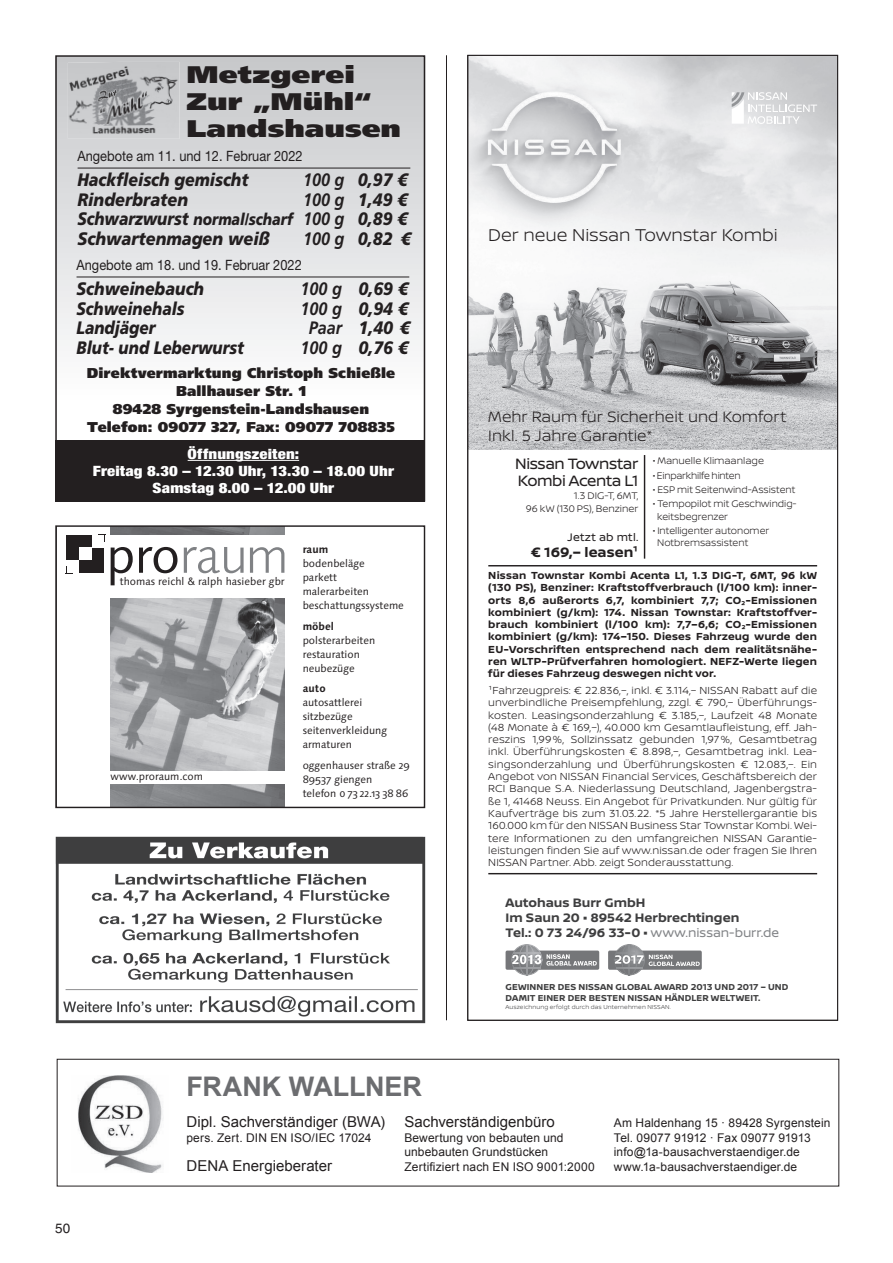
<style>
.page{position:relative;width:893px;height:1263px;background:#fff}
.page>*{position:absolute;margin:0;border:0;box-sizing:border-box;transform-origin:0 0}
.t1{font:700 27px "Arial";letter-spacing:-.005em;color:#6c6d70}
.t2{font:900 24px/27px "Frutiger LT Std";color:#231f20;scale:1.25 1}
.t3{font:300 18.15px "Nissan Brand";letter-spacing:-.005em;color:#231f20}
.t4{font:italic 900 18px/19.5px "Frutiger LT Std";color:#231f20;text-align:justify;scale:.9 1}
.t5{font:italic 900 18px "Frutiger LT Std";color:#231f20;scale:.85 1}
.t6{font:italic 900 18px "Frutiger LT Std";color:#231f20;scale:.88 1}
.t7{font:300 15.9px/18.9px "Nissan Brand";color:#231f20}
.t8{font:15.9px/17.4px "Nissan Brand";letter-spacing:-.03em;color:#231f20}
.t9{font:15px "Arial";letter-spacing:.005em;color:#231f20}
.t10{font:700 14.55px/17.4px "Nissan Brand";letter-spacing:.005em;color:#231f20}
.t11{font:900 14.25px/18px "Frutiger LT Std";letter-spacing:.01em;color:#231f20;text-align:center}
.t12{font:900 condensed 14.25px/17.1px "Helvetica Neue LT Std";letter-spacing:.01em;color:#fff;text-align:center;scale:1.18 1}
.t13{font:14.25px "Helvetica Neue LT Std";color:#231f20;scale:.9 1}
.t14{font:13.5px "Helvetica";color:#231f20}
.t15{font:13.05px/14.9px "Nissan Brand Bold OV ZOZEKB";color:#3e3e3f}
.t16{font:12px/14.4px "Arial";letter-spacing:.01em;color:#231f20}
.t17{font:11.55px "Nissan Brand";letter-spacing:.02em;color:#231f20}
.t18{font:300 10.8px/12.3px "Nissan Brand";letter-spacing:.005em;color:#231f20;text-align:justify}
.t19{font:700 10.8px/12.3px "Nissan Brand";letter-spacing:.015em;color:#231f20;text-align:justify}
.t20{font:10.65px/14px "Linotype Syntax Os F";color:#231f20}
.t21{font:10.65px/14px "Linotype Syntax";color:#231f20}
.t22{font:700 10.65px "Linotype Syntax Os F";color:#231f20}
.t23{font:300 10.2px/12.3px "Nissan Brand";letter-spacing:-.005em;color:#231f20}
.t24{font:300 10.2px "Nissan Brand";letter-spacing:-.025em;color:#231f20}
.t25{font:9.15px/10.8px "Nissan Brand Bold OV ZOZEKB";letter-spacing:.01em;color:#3e3e3f}
.t26{font:6.15px "Nissan Brand Light OV BPZEKB";letter-spacing:.02em;color:#3e3e3f}
.s1{font-weight:700}
.s2{font-size:16.5px}
.s3{font-family:"Linotype Syntax Os F"}
.s4{font-family:"Nissan Brand Regular OV APZEKB";color:#838588}
</style>
<div class="page">
<hr style="left:446px;top:55px;width:1px;height:965px;background:#231f20">
<div style="left:57px;top:1059px;width:782px;height:127px;border:1px solid #231f20"></div>
<img style="left:78px;top:1075px;width:85px;height:97px">
<svg style="left:65px;top:527px;width:220px;height:279px"></svg>
<div style="left:55px;top:525px;width:370px;height:283px;border:1px solid #231f20"></div>
<img style="left:55px;top:836px;width:371px;height:188px">
<svg style="left:58px;top:58px;width:364px;height:288px"></svg>
<div style="left:55px;top:55px;width:370px;height:447px;border:2px solid #231f20"></div>
<div style="left:55px;top:440px;width:370px;height:62px;background:#231f20"></div>
<hr style="left:188px;top:460px;width:111px;height:1px;background:#fff">
<hr style="left:78px;top:168px;width:332px;height:1px;background:#231f20">
<img style="left:68px;top:62px;width:112px;height:77px">
<hr style="left:77px;top:277px;width:332px;height:1px;background:#231f20">
<svg style="left:469px;top:57px;width:367px;height:919px"></svg>
<h2 class="t2" style="left:187px;top:61px;width:173px">Metzgerei<br>Zur „Mühl“<br>Landshausen</h2>
<h3 class="t13" style="left:77px;top:147px;width:252px">Angebote am 11. und 12. Februar 2022</h3>
<h3 class="t6" style="left:77px;top:169px;width:196px">Hackfleisch gemischt</h3>
<h3 class="t4" style="left:303px;top:170px;width:118px"><span class="s1">100 g</span> 0,97 €</h3>
<h3 class="t4" style="left:77px;top:190px;width:124px">Rinderbraten</h3>
<h3 class="t4" style="left:77px;top:190px;width:368px;text-indent:226px"><span class="s1">100 g</span> 1,49 € Schwarzwurst <span class="s2">normal/scharf</span> <span class="s1">100 g</span> 0,89 € Schwartenmagen weiß</h3>
<h3 class="t4" style="left:303px;top:229px;width:121px"><span class="s1">100 g</span> 0,82 €</h3>
<h3 class="t13" style="left:77px;top:256px;width:252px">Angebote am 18. und 19. Februar 2022</h3>
<h3 class="t6" style="left:77px;top:278px;width:147px">Schweinebauch</h3>
<h3 class="t4" style="left:301px;top:279px;width:121px"><span class="s1">100 g</span> 0,69 €</h3>
<h3 class="t5" style="left:77px;top:298px;width:128px">Schweinehals</h3>
<h3 class="t4" style="left:301px;top:299px;width:121px"><span class="s1">100 g</span> 0,94 €</h3>
<h3 class="t5" style="left:77px;top:317px;width:95px">Landjäger</h3>
<h3 class="t4" style="left:309px;top:318px;width:114px"><span class="s1">Paar</span> 1,40 €</h3>
<h3 class="t5" style="left:77px;top:337px;width:199px">Blut- und Leberwurst</h3>
<h3 class="t4" style="left:301px;top:338px;width:121px"><span class="s1">100 g</span> 0,76 €</h3>
<h3 class="t11" style="left:87px;top:364px;width:310px">Direktvermarktung Christoph Schießle<br>Ballhauser Str. 1<br>89428 Syrgenstein-Landshausen<br>Telefon: 09077 327, Fax: 09077 708835</h3>
<h3 class="t12" style="left:93px;top:445px;width:257px">Öffnungszeiten:<br>Freitag 8.30 – 12.30 Uhr, 13.30 – 18.00 Uhr<br>Samstag 8.00 – 12.00 Uhr</h3>
<p class="t21" style="left:120px;top:575px;width:166px">thomas reichl &amp; ralph hasieber gbr</p>
<p class="t21" style="left:111px;top:769px;width:94px">www.proraum.com</p>
<p class="t22" style="left:303px;top:543px;width:27px">raum</p>
<p class="t20" style="left:303px;top:557px;width:103px">bodenbeläge<br>parkett malerarbeiten beschattungssysteme</p>
<p class="t22" style="left:303px;top:619px;width:33px">möbel</p>
<p class="t20" style="left:303px;top:633px;width:74px">polsterarbeiten restauration neubezüge</p>
<p class="t22" style="left:303px;top:682px;width:25px">auto</p>
<p class="t20" style="left:303px;top:696px;width:86px">autosattlerei sitzbezüge seitenverkleidung armaturen</p>
<p class="t21" style="left:303px;top:758px;width:109px">oggenhauser straße <span class="s3">29<br>89537</span> giengen</p>
<p class="t20" style="left:303px;top:786px;width:107px">telefon 0 73 22.13 38 86</p>
<h1 class="t1" style="left:186px;top:1069px;width:237px">FRANK WALLNER</h1>
<h3 class="t3" style="left:488px;top:222px;width:291px">Der neue Nissan Townstar Kombi</h3>
<h3 class="t7" style="left:488px;top:407px;width:300px">Mehr Raum für Sicherheit und Komfort<br>Inkl. 5 Jahre Garantie*</h3>
<h3 class="t8" style="left:515px;top:454px;width:125px">Nissan Townstar<br>Kombi Acenta L1</h3>
<p class="t23" style="left:526px;top:489px;width:114px;line-height:13px;text-align:right">1.3 DIG-T, 6MT,<br>96 kW (130 PS), Benziner</p>
<p class="t17" style="left:567px;top:528px;width:72px">Jetzt ab mtl.</p>
<h3 class="t10" style="left:531px;top:542px;width:109px">€ 169,– leasen¹</h3>
<p class="t23" style="left:653px;top:454px;width:113px">• Manuelle Klimaanlage</p>
<p class="t24" style="left:653px;top:468px;width:90px">• Einparkhilfe hinten</p>
<p class="t23" style="left:653px;top:483px;width:144px">• ESP mit Seitenwind-Assistent</p>
<p class="t23" style="left:657px;top:497px;width:141px;text-indent:-5px">• Tempopilot mit Geschwindig&shy;keitsbegrenzer</p>
<p class="t23" style="left:657px;top:524px;width:114px;text-indent:-5px">• Intelligenter autonomer<br>Notbremsassistent</p>
<p class="t19" style="left:488px;top:569px;width:330px">Nissan Townstar Kombi Acenta L1, 1.3 DIG-T, 6MT, 96 kW (130 PS), Benziner: Kraftstoffverbrauch (l/100 km): inner&shy;orts 8,6 außerorts 6,7, kombiniert 7,7; CO₂-Emissionen kombiniert (g/km): 174. Nissan Townstar: Kraftstoffver&shy;brauch kombiniert (l/100 km): 7,7–6,6; CO₂-Emissionen kombiniert (g/km): 174–150. Dieses Fahrzeug wurde den EU-Vorschriften entsprechend nach dem realitätsnähe&shy;ren WLTP-Prüfverfahren homologiert. NEFZ-Werte liegen für dieses Fahrzeug deswegen nicht vor.</p>
<p class="t18" style="left:488px;top:684px;width:330px">¹Fahrzeugpreis: € 22.836,–, inkl. € 3.114,– NISSAN Rabatt auf die unverbindliche Preisempfehlung, zzgl. € 790,– Überführungs&shy;kosten. Leasingsonderzahlung € 3.185,–, Laufzeit 48 Monate (48 Monate à € 169,–), 40.000 km Gesamtlaufleistung, eff. Jah&shy;reszins 1,99%, Sollzinssatz gebunden 1,97%, Gesamtbetrag inkl. Überführungskosten € 8.898,–, Gesamtbetrag inkl. Lea&shy;singsonderzahlung und Überführungskosten € 12.083,–. Ein Angebot von NISSAN Financial Services, Geschäftsbereich der RCI Banque S.A. Niederlassung Deutschland, Jagenbergstra&shy;ße 1, 41468 Neuss. Ein Angebot für Privatkunden. Nur gültig für Kaufverträge bis zum 31.03.22. *5 Jahre Herstellergarantie bis 160.000 km für den NISSAN Business Star Townstar Kombi. Wei&shy;tere Informationen zu den umfangreichen NISSAN Garantie&shy;leistungen finden Sie auf www.nissan.de oder fragen Sie Ihren NISSAN Partner. Abb. zeigt Sonderausstattung.</p>
<p class="t15" style="left:506px;top:895px;width:275px">Autohaus Burr GmbH<br>Im Saun 20 • 89542 Herbrechtingen<br>Tel.: 0 73 24/96 33-0 • <span class="s4">www.nissan-burr.de</span></p>
<h3 class="t10" style="left:488px;top:898px;width:299px">Musterstraße 123 • 45678 Musterhausen<br>Tel.: 0123 45/67 89 00</h3>
<p class="t25" style="left:506px;top:981px;width:284px">GEWINNER DES NISSAN GLOBAL AWARD 2013 UND 2017 – UND<br>DAMIT EINER DER BESTEN NISSAN HÄNDLER WELTWEIT.</p>
<p class="t26" style="left:506px;top:1002px;width:167px">Auszeichnung erfolgt durch das Unternehmen NISSAN.</p>
<p class="t14" style="left:55px;top:1220px;width:17px">50</p>
<h3 class="t9" style="left:186px;top:1112px;width:200px">Dipl. Sachverständiger (BWA)</h3>
<p class="t16" style="left:186px;top:1130px;width:187px">pers. Zert. DIN EN ISO/IEC 17024</p>
<h3 class="t9" style="left:186px;top:1155px;width:147px">DENA Energieberater</h3>
<h3 class="t9" style="left:404px;top:1112px;width:152px">Sachverständigenbüro</h3>
<p class="t16" style="left:404px;top:1130px;width:192px">Bewertung von bebauten und unbebauten Grundstücken<br>Zertifiziert nach EN ISO 9001:2000</p>
<p class="t16" style="left:614px;top:1116px;width:218px">Am Haldenhang 15 · 89428 Syrgenstein Tel. 09077 91912 · Fax 09077 91913 info@1a-bausachverstaendiger.de www.1a-bausachverstaendiger.de</p>
</div>
